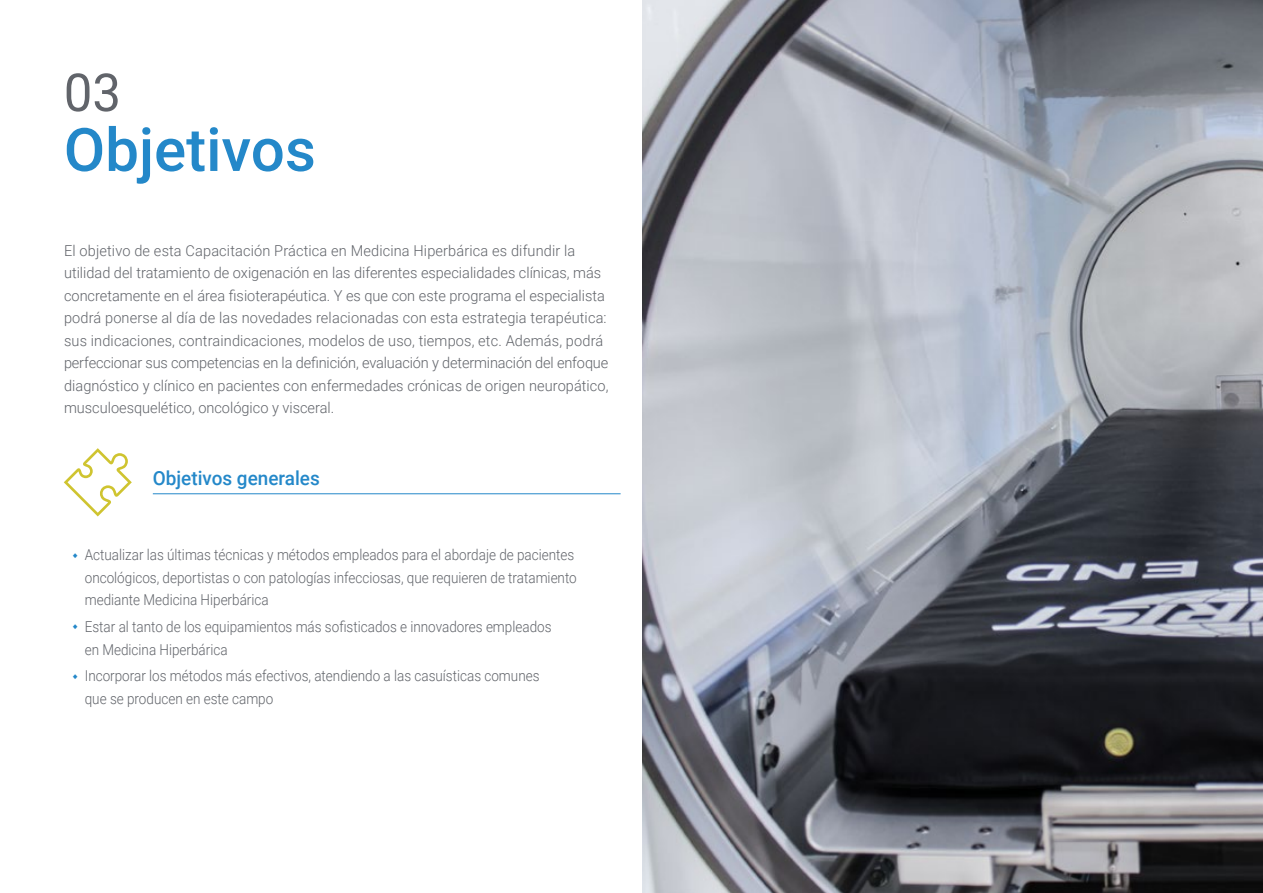
<style>
.page{position:relative;width:1263px;height:893px;background:#fff}
.page>*{position:absolute;margin:0;border:0;box-sizing:border-box;transform-origin:0 0}
.t1{font:500 60px "Roboto";color:#2488c9}
.t2{font:52.5px "Roboto";color:#61646a}
.t3{font:500 19.5px "Roboto";color:#2488c9}
.t4{font:300 15px/22.5px "Roboto";color:#61646a}
.t5{font:300 15px/22.5px "Roboto";color:#61646a;scale:.9 1}
</style>
<div class="page">
<img style="left:642px;top:0;width:621px;height:893px">
<hr style="left:153px;top:493px;width:468px;height:1px;background:#2488c9">
<svg style="left:64px;top:448px;width:68px;height:68px"></svg>
<h2 class="t2" style="left:64px;top:56px;width:59px">03</h2>
<h1 class="t1" style="left:64px;top:108px;width:254px">Objetivos</h1>
<p class="t4" style="left:64px;top:239px;width:546px">El objetivo de esta Capacitación Práctica en Medicina Hiperbárica es difundir la utilidad del tratamiento de oxigenación en las diferentes especialidades clínicas, más concretamente en el área fisioterapéutica. Y es que con este programa el especialista podrá ponerse al día de las novedades relacionadas con esta estrategia terapéutica: sus indicaciones, contraindicaciones, modelos de uso, tiempos, etc. Además, podrá perfeccionar sus competencias en la definición, evaluación y determinación del enfoque diagnóstico y clínico en pacientes con enfermedades crónicas de origen neuropático, musculoesquelético, oncológico y visceral.</p>
<h3 class="t3" style="left:153px;top:465px;width:169px">Objetivos generales</h3>
<p class="t5" style="left:85px;top:543px;width:548px">Actualizar las últimas técnicas y métodos empleados para el abordaje de pacientes oncológicos, deportistas o con patologías infecciosas, que requieren de tratamiento mediante Medicina Hiperbárica</p>
<p class="t5" style="left:85px;top:615px;width:520px">Estar al tanto de los equipamientos más sofisticados e innovadores empleados en Medicina Hiperbárica</p>
<p class="t5" style="left:85px;top:664px;width:507px">Incorporar los métodos más efectivos, atendiendo a las casuísticas comunes que se producen en este campo</p>
</div>
